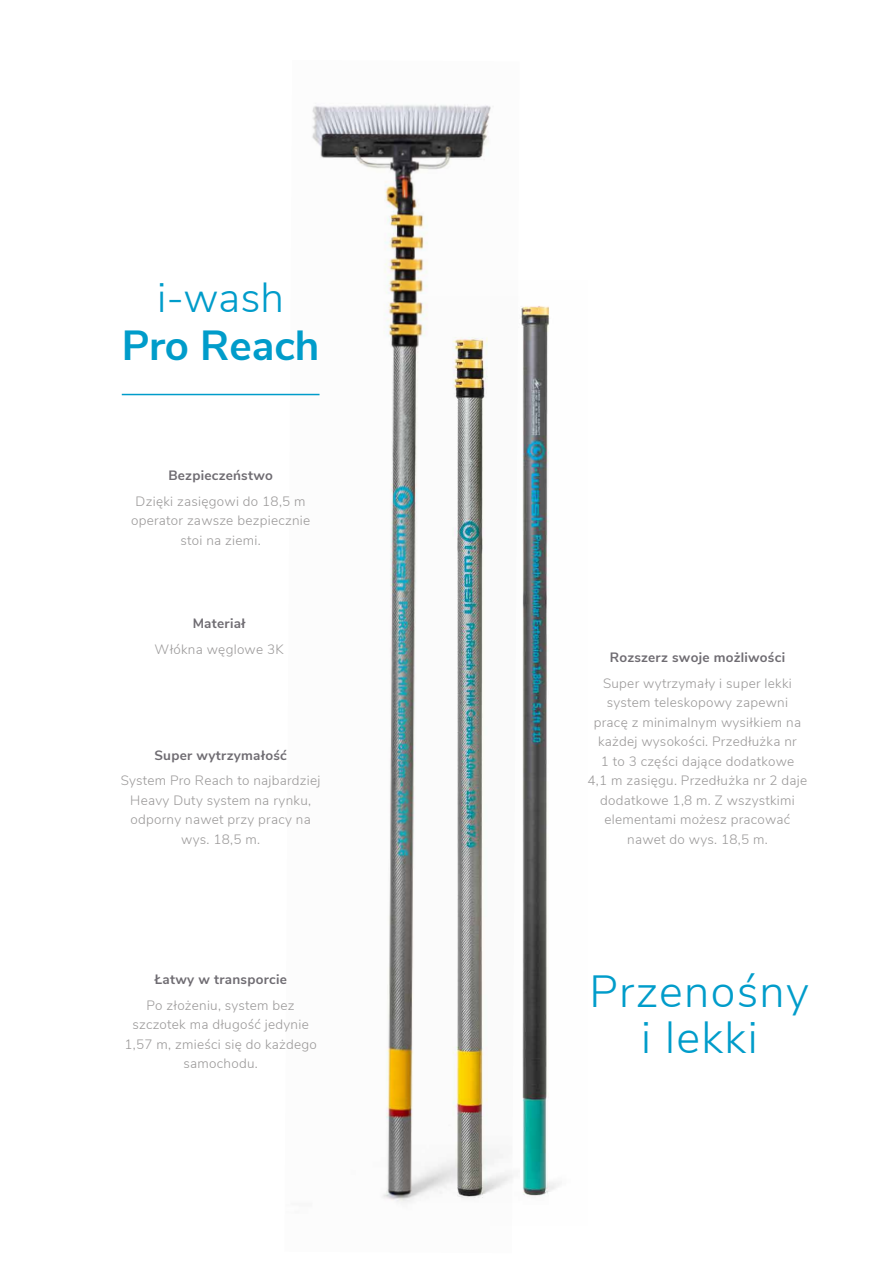
<style>
.page{position:relative;width:893px;height:1263px;background:#fff}
.page>*{position:absolute;margin:0;border:0;box-sizing:border-box;transform-origin:0 0}
.t1{font:300 45px/46.5px "Nunito Sans";letter-spacing:.03em;color:#009cca;text-align:center}
.t2{font:700 42px "Nunito Sans";color:#009cca}
.t3{font:300 42px "Nunito Sans";color:#009cca}
.t4{font:300 13.5px/19.5px "Nunito Sans";letter-spacing:.02em;color:#9b9999;text-align:center}
.t5{font:700 13.5px "Nunito Sans";letter-spacing:.02em;color:#6f6c72}
</style>
<div class="page">
<img style="left:284px;top:104px;width:207px;height:1099px">
<hr style="left:122px;top:394px;width:198px;height:1px;background:#009cca">
<img style="left:490px;top:280px;width:70px;height:923px">
<img style="left:420px;top:296px;width:100px;height:906px">
<h2 class="t3" style="left:157px;top:267px;width:128px">i-wash</h2>
<h2 class="t2" style="left:122px;top:314px;width:199px">Pro Reach</h2>
<p class="t5" style="left:168px;top:466px;width:106px">Bezpieczeństwo</p>
<p class="t4" style="left:131px;top:490px;width:181px">Dzięki zasięgowi do 18,5 m operator zawsze bezpiecznie stoi na ziemi.</p>
<p class="t5" style="left:193px;top:613px;width:54px">Materiał</p>
<p class="t4" style="left:155px;top:638px;width:131px">Włókna węglowe 3K</p>
<p class="t5" style="left:154px;top:745px;width:134px">Super wytrzymałość</p>
<p class="t4" style="left:121px;top:770px;width:201px">System Pro Reach to najbardziej<br>Heavy Duty system na rynku, odporny nawet przy pracy na wys. 18,5 m.</p>
<p class="t5" style="left:154px;top:970px;width:134px">Łatwy w transporcie</p>
<p class="t4" style="left:124px;top:994px;width:194px">Po złożeniu, system bez szczotek ma długość jedynie<br>1,57 m, zmieści się do każdego samochodu.</p>
<p class="t5" style="left:610px;top:648px;width:177px">Rozszerz swoje możliwości</p>
<p class="t4" style="left:588px;top:672px;width:221px">Super wytrzymały i super lekki system teleskopowy zapewni<br>pracę z minimalnym wysiłkiem na każdej wysokości. Przedłużka nr<br>1 to 3 części dające dodatkowe<br>4,1 m zasięgu. Przedłużka nr 2 daje dodatkowe 1,8 m. Z wszystkimi elementami możesz pracować nawet do wys. 18,5 m.</p>
<h1 class="t1" style="left:590px;top:965px;width:221px">Przenośny i lekki</h1>
</div>
